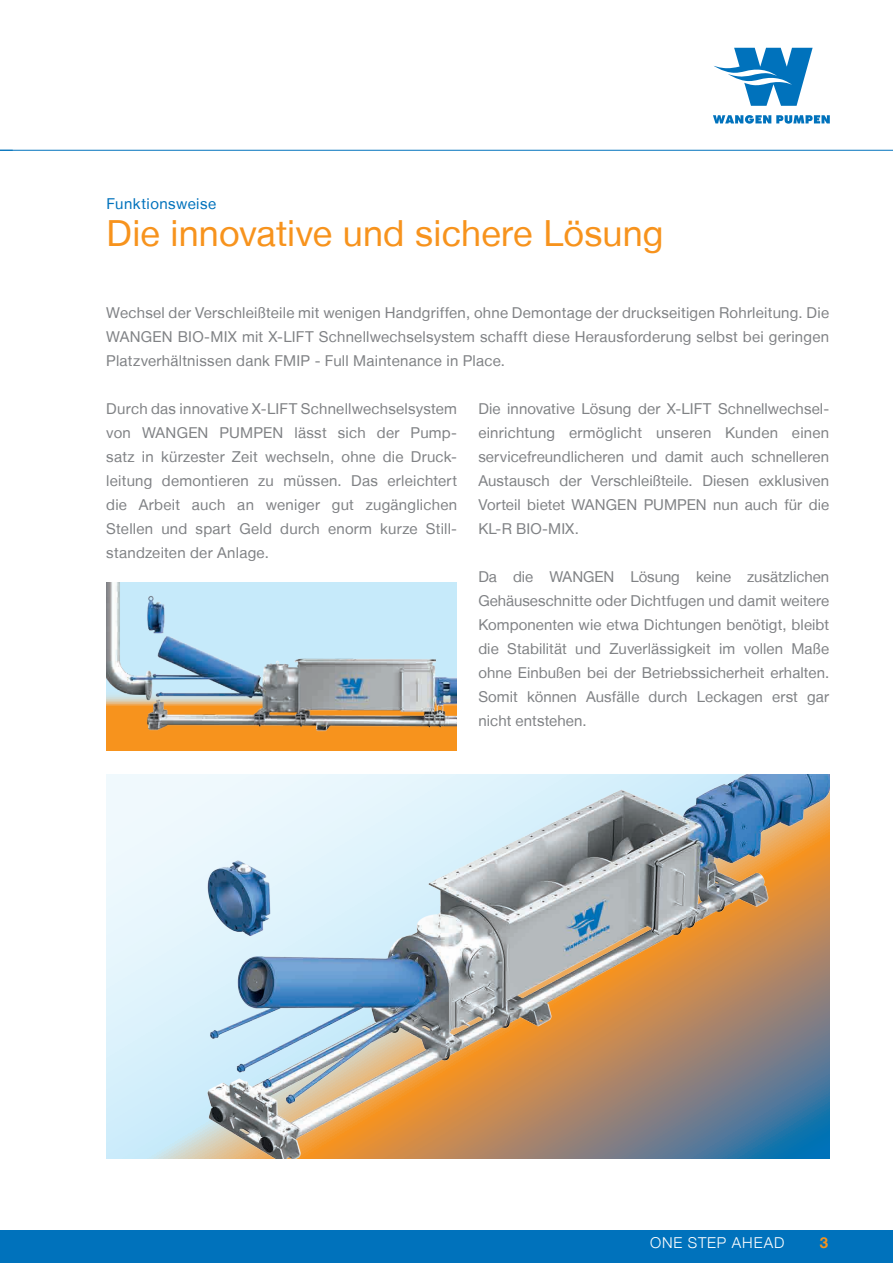
<style>
.page{position:relative;width:893px;height:1263px;background:#fff}
.page>*{position:absolute;margin:0;border:0;box-sizing:border-box;transform-origin:0 0}
.t1{font:36px "Helvetica Neue LT";letter-spacing:.005em;color:#f7931d}
.t2{font:15px/24px "Helvetica Neue LT";letter-spacing:.01em;color:#808285;text-align:justify}
.t3{font:15px "Helvetica Neue LT";letter-spacing:.03em;color:#0072bc}
.t4{font:300 15px "Helvetica Neue LT";letter-spacing:.055em;color:#fff}
.t5{font:700 15px "Helvetica Neue LT";color:#f7931d}
</style>
<div class="page">
<hr style="left:0;top:150px;width:893px;height:1px;background:#0072bc">
<svg style="left:713px;top:115px;width:117px;height:9px"></svg>
<svg style="left:714px;top:48px;width:99px;height:58px"></svg>
<div style="left:0;top:1230px;width:893px;height:33px;background:#0072bc"></div>
<svg style="left:0;top:150px;width:13px;height:1px"></svg>
<img style="left:106px;top:774px;width:723px;height:384px">
<div style="left:106px;top:582px;width:351px;height:168px;background:#f7931d"></div>
<img style="left:106px;top:582px;width:351px;height:150px">
<p class="t3" style="left:107px;top:194px;width:111px">Funktionsweise</p>
<h1 class="t1" style="left:107px;top:212px;width:558px">Die innovative und sichere Lösung</h1>
<p class="t2" style="left:106px;top:300px;width:724px">Wechsel der Verschleißteile mit wenigen Handgriffen, ohne Demontage der druckseitigen Rohrleitung. Die WANGEN BIO-MIX mit X-LIFT Schnellwechselsystem schafft diese Herausforderung selbst bei geringen Platzverhältnissen dank FMIP - Full Maintenance in Place.</p>
<p class="t2" style="left:106px;top:396px;width:352px">Durch das innovative X-LIFT Schnellwechselsystem von WANGEN PUMPEN lässt sich der Pump&shy;satz in kürzester Zeit wechseln, ohne die Druck&shy;leitung demontieren zu müssen. Das erleichtert die Arbeit auch an weniger gut zugänglichen Stellen und spart Geld durch enorm kurze Still&shy;standzeiten der Anlage.</p>
<p class="t2" style="left:478px;top:396px;width:352px">Die innovative Lösung der X-LIFT Schnellwechsel&shy;einrichtung ermöglicht unseren Kunden einen servicefreundlicheren und damit auch schnelleren Austausch der Verschleißteile. Diesen exklusiven Vorteil bietet WANGEN PUMPEN nun auch für die KL-R BIO-MIX.</p>
<p class="t2" style="left:478px;top:564px;width:352px">Da die WANGEN Lösung keine zusätzlichen Gehäuseschnitte oder Dichtfugen und damit weitere Komponenten wie etwa Dichtungen benötigt, bleibt die Stabilität und Zuverlässigkeit im vollen Maße ohne Einbußen bei der Betriebssicherheit erhalten.<br>Somit können Ausfälle durch Leckagen erst gar nicht entstehen.</p>
<p class="t4" style="left:650px;top:1233px;width:136px">ONE STEP AHEAD</p>
<p class="t5" style="left:820px;top:1233px;width:10px">3</p>
</div>
